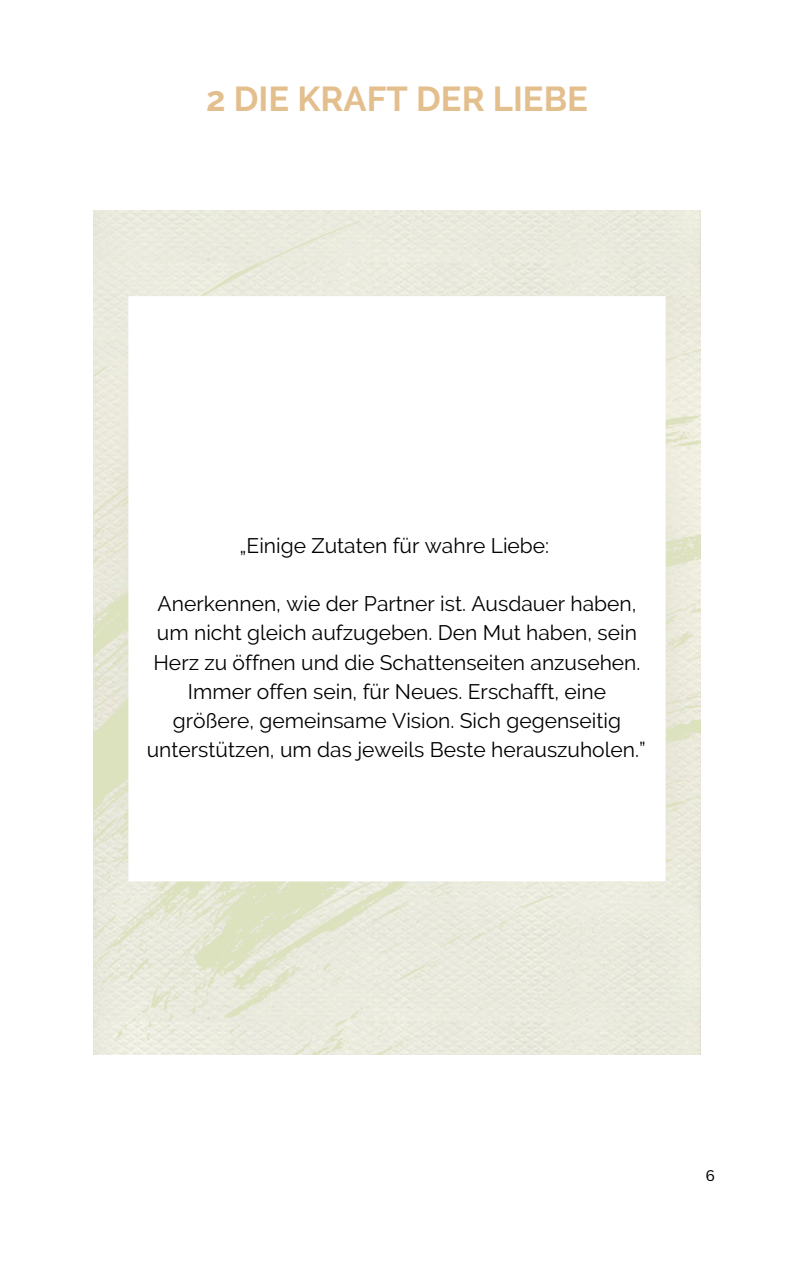
<style>
.page{position:relative;width:794px;height:1266px;background:#fff}
.page>*{position:absolute;margin:0;border:0;box-sizing:border-box;transform-origin:0 0}
.t1{font:700 34.5px "Raleway";color:#e4bf8e}
.t2{font:21px/29.2px "Raleway";color:#000;text-align:center}
.t3{font:15px "Canva Sans";color:#000}
</style>
<div class="page">
<img style="left:93px;top:211px;width:607px;height:844px">
<p class="t1" style="left:206px;top:79px;width:383px">2 DIE KRAFT DER LIEBE</p>
<p class="t2" style="left:239px;top:530px;width:311px">„Einige Zutaten für wahre Liebe:</p>
<p class="t2" style="left:147px;top:589px;width:500px">Anerkennen, wie der Partner ist. Ausdauer haben, um nicht gleich aufzugeben. Den Mut haben, sein Herz zu öffnen und die Schattenseiten anzusehen.<br>Immer offen sein, für Neues. Erschafft, eine größere, gemeinsame Vision. Sich gegenseitig unterstützen, um das jeweils Beste herauszuholen.”</p>
<h1 class="t3" style="left:705px;top:1165px;width:11px">6</h1>
</div>
